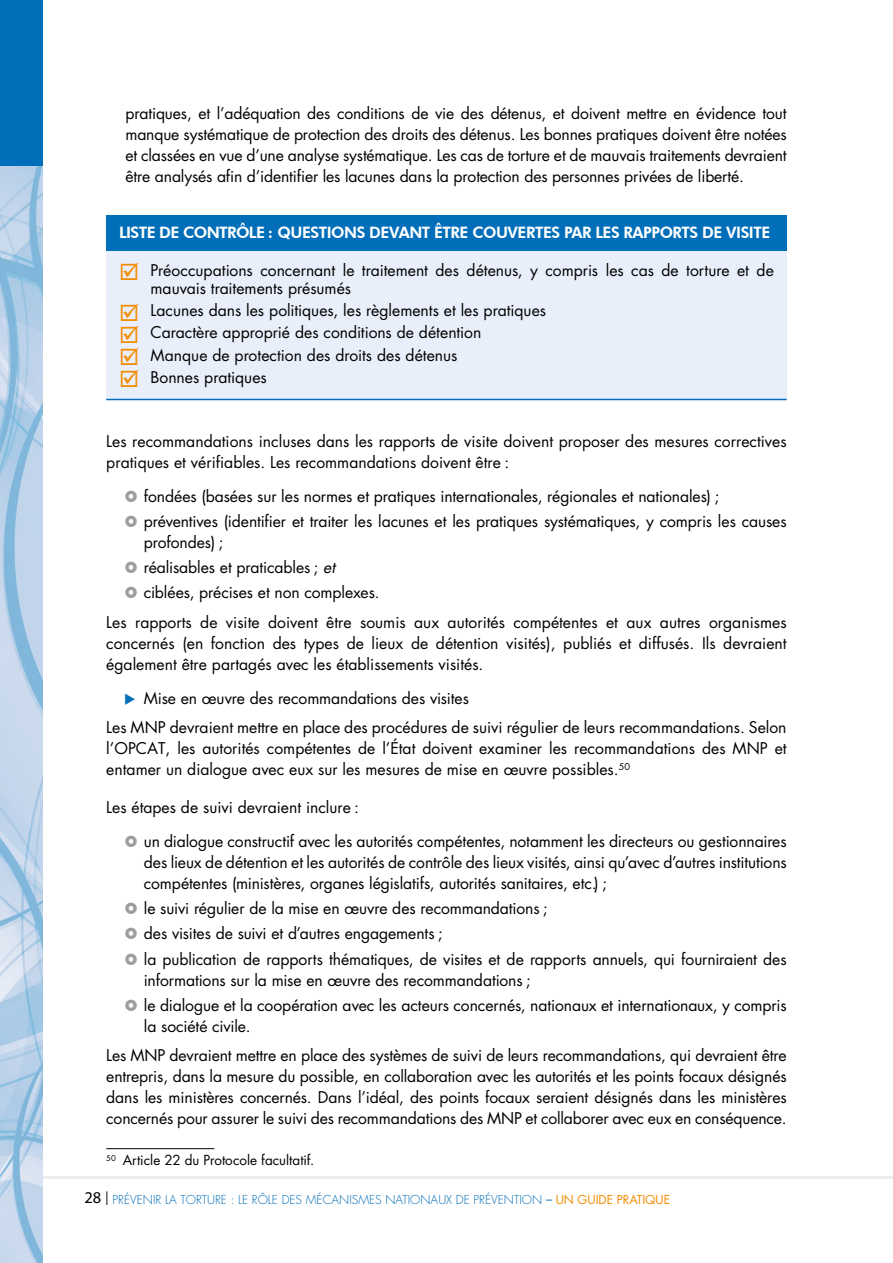
<style>
.page{position:relative;width:893px;height:1263px;background:#fff}
.page>*{position:absolute;margin:0;border:0;box-sizing:border-box;transform-origin:0 0}
.t1{font:15.75px/21px "Futura";letter-spacing:-.005em;color:#000}
.t2{font:800 15.75px "Futura BT";letter-spacing:-.03em;color:#fff}
.t3{font:13.5px "Futura";color:#000}
.t4{font:300 12px "Futura";color:#006eb8}
.s1{font-style:italic}
.s2{color:#006eb8}
.s3{font-family:"Myriad Pro";font-weight:400;font-size:16.5px;color:#000}
.s4{font-size:18px;color:#000}
.s5{font-weight:400}
.s6{font-weight:400;color:#f28c00}
</style>
<div class="page">
<hr style="left:0;top:1176px;width:893px;height:3px;background:#ededed">
<img style="left:0;top:166px;width:43px;height:1097px">
<div style="left:0;top:0;width:43px;height:166px;background:#006eb8"></div>
<div style="left:106px;top:216px;width:681px;height:35px;background:#006eb8"></div>
<div style="left:106px;top:251px;width:681px;height:148px;background:#e9effa"></div>
<hr style="left:106px;top:399px;width:681px;height:1px;background:#006eb8">
<hr style="left:106px;top:1148px;width:108px;height:1px;background:#000">
<p class="t1" style="left:125px;top:102px;width:663px;text-align:justify">pratiques, et l’adéquation des conditions de vie des détenus, et doivent mettre en évidence tout manque systématique de protection des droits des détenus. Les bonnes pratiques doivent être notées et classées en vue d’une analyse systématique. Les cas de torture et de mauvais traitements devraient être analysés afin d’identifier les lacunes dans la protection des personnes privées de liberté.</p>
<p class="t2" style="left:119px;top:223px;width:653px">LISTE DE CONTRÔLE : QUESTIONS DEVANT ÊTRE COUVERTES PAR LES RAPPORTS DE VISITE</p>
<p class="t1" style="left:151px;top:261px;width:625px;line-height:18px">Préoccupations concernant le traitement des détenus, y compris les cas de torture et de mauvais traitements présumés</p>
<p class="t1" style="left:151px;top:299px;width:397px;line-height:22.2px">Lacunes dans les politiques, les règlements et les pratiques Caractère approprié des conditions de détention<br>Manque de protection des droits des détenus<br>Bonnes pratiques</p>
<p class="t1" style="left:106px;top:431px;width:682px">Les recommandations incluses dans les rapports de visite doivent proposer des mesures correctives pratiques et vérifiables. Les recommandations doivent être :</p>
<p class="t1" style="left:144px;top:483px;width:644px;line-height:25.2px">fondées (basées sur les normes et pratiques internationales, régionales et nationales) ; préventives (identifier et traiter les lacunes et les pratiques systématiques, y compris les causes</p>
<p class="t1" style="left:144px;top:529px;width:237px;line-height:25.2px">profondes) ;<br>réalisables et praticables ; <span class="s1">et </span>ciblées, précises et non complexes.</p>
<p class="t1" style="left:106px;top:612px;width:682px;text-align:justify">Les rapports de visite doivent être soumis aux autorités compétentes et aux autres organismes concernés (en fonction des types de lieux de détention visités), publiés et diffusés. Ils devraient également être partagés avec les établissements visités.</p>
<p class="t1" style="left:106px;top:683px;width:682px;line-height:29.5px;text-indent:18px"><span class="s2">◆</span> Mise en œuvre des recommandations des visites<br>Les MNP devraient mettre en place des procédures de suivi régulier de leurs recommandations. Selon</p>
<p class="t1" style="left:106px;top:738px;width:682px">l’OPCAT, les autorités compétentes de l’État doivent examiner les recommandations des MNP et entamer un dialogue avec eux sur les mesures de mise en œuvre possibles.<sup>50</sup></p>
<p class="t1" style="left:144px;top:791px;width:644px;line-height:33.8px;text-indent:-38px">Les étapes de suivi devraient inclure :<br>un dialogue constructif avec les autorités compétentes, notamment les directeurs ou gestionnaires</p>
<p class="t1" style="left:144px;top:852px;width:644px">des lieux de détention et les autorités de contrôle des lieux visités, ainsi qu’avec d’autres institutions compétentes (ministères, organes législatifs, autorités sanitaires, etc.) ;</p>
<p class="t1" style="left:144px;top:896px;width:644px;line-height:25.2px">le suivi régulier de la mise en œuvre des recommandations ;<br>des visites de suivi et d’autres engagements ;<br>la publication de rapports thématiques, de visites et de rapports annuels, qui fourniraient des</p>
<p class="t1" style="left:144px;top:967px;width:644px;line-height:25.2px">informations sur la mise en œuvre des recommandations ;<br>le dialogue et la coopération avec les acteurs concernés, nationaux et internationaux, y compris</p>
<p class="t1" style="left:106px;top:1011px;width:682px;line-height:29.5px;text-indent:38px">la société civile.<br>Les MNP devraient mettre en place des systèmes de suivi de leurs recommandations, qui devraient être</p>
<p class="t1" style="left:106px;top:1066px;width:682px;text-align:justify">entrepris, dans la mesure du possible, en collaboration avec les autorités et les points focaux désignés dans les ministères concernés. Dans l’idéal, des points focaux seraient désignés dans les ministères concernés pour assurer le suivi des recommandations des MNP et collaborer avec eux en conséquence.</p>
<p class="t3" style="left:106px;top:1151px;width:210px"><sup>50</sup> Article 22 du Protocole facultatif.</p>
<p class="t4" style="left:84px;top:1192px;width:587px"><span class="s3">28</span> <span class="s4">I</span> PRÉVENIR LA TORTURE : LE RÔLE DES MÉCANISMES NATIONAUX DE PRÉVENTION <span class="s5">–</span> <span class="s6">UN GUIDE PRATIQUE</span></p>
</div>
